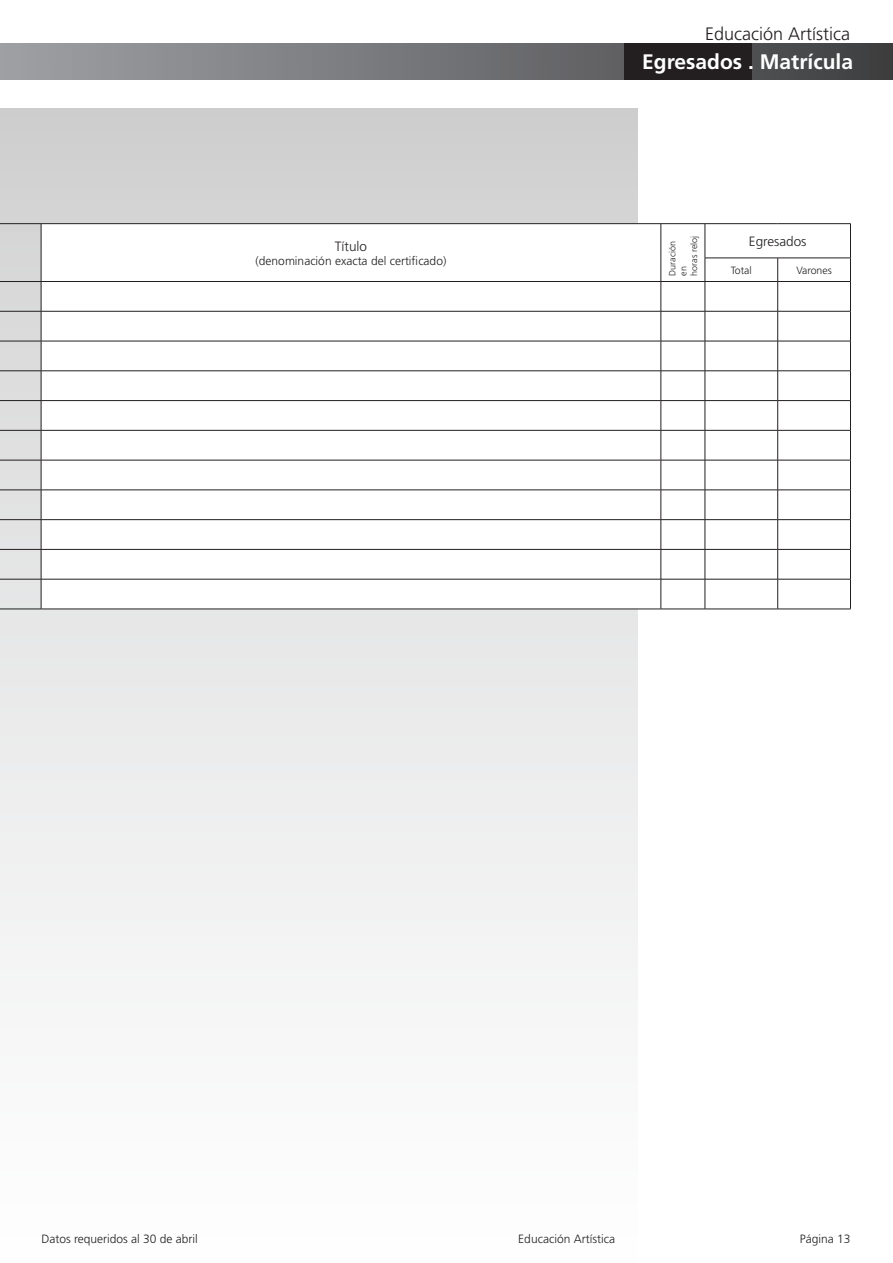
<style>
.page{position:relative;width:893px;height:1263px;background:#fff}
.page>*{position:absolute;margin:0;border:0;box-sizing:border-box;transform-origin:0 0}
.t1{font:700 21px "Frutiger";color:#fff}
.t2{font:300 18px "Frutiger";color:#231f20}
.t3{font:300 13.5px "Frutiger";color:#231f20}
.t4{font:300 12px "Frutiger";color:#231f20}
.t5{font:300 10.5px "Frutiger";color:#231f20}
.t6{font:300 9px/10.8px "Frutiger";color:#231f20}
</style>
<div class="page">
<svg style="left:0;top:108px;width:1px;height:871px"></svg>
<div style="left:1px;top:108px;width:637px;height:1155px;background:linear-gradient(to bottom,#cfcfd0,#fff)"></div>
<svg style="left:1px;top:44px;width:892px;height:36px;background:#747578"></svg>
<hr style="left:0;top:44px;width:1px;height:36px;background:#9fa0a4">
<div style="left:624px;top:44px;width:127px;height:36px;background:#231f20"></div>
<svg style="left:42px;top:224px;width:808px;height:385px"></svg>
<hr style="left:0;top:223px;width:41px;height:1px;background:#231f20">
<hr style="left:41px;top:224px;width:1px;height:34px;background:#231f20">
<hr style="left:41px;top:223px;width:620px;height:1px;background:#231f20">
<hr style="left:661px;top:224px;width:1px;height:34px;background:#231f20">
<hr style="left:661px;top:223px;width:44px;height:1px;background:#231f20">
<hr style="left:705px;top:224px;width:1px;height:34px;background:#231f20">
<hr style="left:705px;top:223px;width:73px;height:1px;background:#231f20">
<hr style="left:778px;top:223px;width:73px;height:1px;background:#231f20">
<hr style="left:850px;top:224px;width:1px;height:34px;background:#231f20">
<hr style="left:705px;top:258px;width:73px;height:1px;background:#231f20">
<hr style="left:778px;top:258px;width:73px;height:1px;background:#231f20">
<hr style="left:0;top:281px;width:41px;height:1px;background:#231f20">
<hr style="left:0;top:311px;width:41px;height:1px;background:#231f20">
<hr style="left:0;top:341px;width:41px;height:1px;background:#231f20">
<hr style="left:0;top:371px;width:41px;height:1px;background:#231f20">
<hr style="left:0;top:400px;width:41px;height:1px;background:#231f20">
<hr style="left:0;top:430px;width:41px;height:1px;background:#231f20">
<hr style="left:0;top:460px;width:41px;height:1px;background:#231f20">
<hr style="left:0;top:490px;width:41px;height:1px;background:#231f20">
<hr style="left:0;top:519px;width:41px;height:1px;background:#231f20">
<hr style="left:0;top:549px;width:41px;height:1px;background:#231f20">
<hr style="left:0;top:579px;width:41px;height:1px;background:#231f20">
<hr style="left:0;top:609px;width:41px;height:1px;background:#231f20">
<svg style="left:41px;top:258px;width:1px;height:53px"></svg>
<hr style="left:41px;top:311px;width:1px;height:30px;background:#231f20">
<hr style="left:41px;top:341px;width:1px;height:30px;background:#231f20">
<svg style="left:41px;top:372px;width:1px;height:58px"></svg>
<hr style="left:41px;top:430px;width:1px;height:30px;background:#231f20">
<hr style="left:41px;top:460px;width:1px;height:30px;background:#231f20">
<svg style="left:41px;top:491px;width:1px;height:88px"></svg>
<hr style="left:41px;top:579px;width:1px;height:30px;background:#231f20">
<hr style="left:41px;top:281px;width:620px;height:1px;background:#231f20">
<hr style="left:661px;top:281px;width:44px;height:1px;background:#231f20">
<hr style="left:705px;top:281px;width:73px;height:1px;background:#231f20">
<hr style="left:778px;top:281px;width:73px;height:1px;background:#231f20">
<svg style="left:661px;top:258px;width:1px;height:53px"></svg>
<svg style="left:705px;top:258px;width:1px;height:53px"></svg>
<svg style="left:777px;top:258px;width:1px;height:53px"></svg>
<svg style="left:850px;top:258px;width:1px;height:53px"></svg>
<hr style="left:661px;top:311px;width:1px;height:30px;background:#231f20">
<hr style="left:705px;top:311px;width:1px;height:30px;background:#231f20">
<hr style="left:777px;top:311px;width:1px;height:30px;background:#231f20">
<hr style="left:850px;top:311px;width:1px;height:30px;background:#231f20">
<hr style="left:661px;top:341px;width:1px;height:30px;background:#231f20">
<hr style="left:705px;top:341px;width:1px;height:30px;background:#231f20">
<hr style="left:777px;top:341px;width:1px;height:30px;background:#231f20">
<hr style="left:850px;top:341px;width:1px;height:30px;background:#231f20">
<svg style="left:661px;top:372px;width:1px;height:58px"></svg>
<svg style="left:705px;top:372px;width:1px;height:58px"></svg>
<svg style="left:777px;top:372px;width:1px;height:58px"></svg>
<svg style="left:850px;top:372px;width:1px;height:58px"></svg>
<hr style="left:661px;top:430px;width:1px;height:30px;background:#231f20">
<hr style="left:705px;top:430px;width:1px;height:30px;background:#231f20">
<hr style="left:777px;top:430px;width:1px;height:30px;background:#231f20">
<hr style="left:850px;top:430px;width:1px;height:30px;background:#231f20">
<hr style="left:661px;top:460px;width:1px;height:30px;background:#231f20">
<hr style="left:705px;top:460px;width:1px;height:30px;background:#231f20">
<hr style="left:777px;top:460px;width:1px;height:30px;background:#231f20">
<hr style="left:850px;top:460px;width:1px;height:30px;background:#231f20">
<svg style="left:661px;top:491px;width:1px;height:88px"></svg>
<svg style="left:705px;top:491px;width:1px;height:88px"></svg>
<svg style="left:777px;top:491px;width:1px;height:88px"></svg>
<svg style="left:850px;top:491px;width:1px;height:88px"></svg>
<hr style="left:661px;top:579px;width:1px;height:30px;background:#231f20">
<hr style="left:705px;top:579px;width:1px;height:30px;background:#231f20">
<hr style="left:777px;top:579px;width:1px;height:30px;background:#231f20">
<hr style="left:850px;top:579px;width:1px;height:30px;background:#231f20">
<hr style="left:41px;top:311px;width:620px;height:1px;background:#231f20">
<hr style="left:661px;top:311px;width:44px;height:1px;background:#231f20">
<hr style="left:705px;top:311px;width:73px;height:1px;background:#231f20">
<hr style="left:778px;top:311px;width:73px;height:1px;background:#231f20">
<hr style="left:41px;top:341px;width:620px;height:1px;background:#231f20">
<hr style="left:661px;top:341px;width:44px;height:1px;background:#231f20">
<hr style="left:705px;top:341px;width:73px;height:1px;background:#231f20">
<hr style="left:778px;top:341px;width:73px;height:1px;background:#231f20">
<hr style="left:41px;top:371px;width:620px;height:1px;background:#231f20">
<hr style="left:661px;top:371px;width:44px;height:1px;background:#231f20">
<hr style="left:705px;top:371px;width:73px;height:1px;background:#231f20">
<hr style="left:778px;top:371px;width:73px;height:1px;background:#231f20">
<hr style="left:41px;top:400px;width:620px;height:1px;background:#231f20">
<hr style="left:661px;top:400px;width:44px;height:1px;background:#231f20">
<hr style="left:705px;top:400px;width:73px;height:1px;background:#231f20">
<hr style="left:778px;top:400px;width:73px;height:1px;background:#231f20">
<hr style="left:41px;top:430px;width:620px;height:1px;background:#231f20">
<hr style="left:661px;top:430px;width:44px;height:1px;background:#231f20">
<hr style="left:705px;top:430px;width:73px;height:1px;background:#231f20">
<hr style="left:778px;top:430px;width:73px;height:1px;background:#231f20">
<hr style="left:41px;top:460px;width:620px;height:1px;background:#231f20">
<hr style="left:661px;top:460px;width:44px;height:1px;background:#231f20">
<hr style="left:705px;top:460px;width:73px;height:1px;background:#231f20">
<hr style="left:778px;top:460px;width:73px;height:1px;background:#231f20">
<hr style="left:41px;top:490px;width:620px;height:1px;background:#231f20">
<hr style="left:661px;top:490px;width:44px;height:1px;background:#231f20">
<hr style="left:705px;top:490px;width:73px;height:1px;background:#231f20">
<hr style="left:778px;top:490px;width:73px;height:1px;background:#231f20">
<hr style="left:41px;top:519px;width:620px;height:1px;background:#231f20">
<hr style="left:661px;top:519px;width:44px;height:1px;background:#231f20">
<hr style="left:705px;top:519px;width:73px;height:1px;background:#231f20">
<hr style="left:778px;top:519px;width:73px;height:1px;background:#231f20">
<hr style="left:41px;top:549px;width:620px;height:1px;background:#231f20">
<hr style="left:661px;top:549px;width:44px;height:1px;background:#231f20">
<hr style="left:705px;top:549px;width:73px;height:1px;background:#231f20">
<hr style="left:778px;top:549px;width:73px;height:1px;background:#231f20">
<hr style="left:41px;top:579px;width:620px;height:1px;background:#231f20">
<hr style="left:661px;top:579px;width:44px;height:1px;background:#231f20">
<hr style="left:705px;top:579px;width:73px;height:1px;background:#231f20">
<hr style="left:778px;top:579px;width:73px;height:1px;background:#231f20">
<hr style="left:41px;top:609px;width:620px;height:1px;background:#231f20">
<hr style="left:661px;top:609px;width:44px;height:1px;background:#231f20">
<hr style="left:705px;top:609px;width:73px;height:1px;background:#231f20">
<hr style="left:778px;top:609px;width:73px;height:1px;background:#231f20">
<h2 class="t2" style="left:705px;top:23px;width:146px">Educación Artística</h2>
<p class="t3" style="left:335px;top:238px;width:34px">Título</p>
<p class="t4" style="left:256px;top:254px;width:192px">(denominación exacta del certificado)</p>
<p class="t1" style="left:642px;top:50px;width:212px">Egresados . Matrícula</p>
<p class="t6" style="left:667px;top:275px;width:41px;rotate:-90deg">Duración en<br>horas reloj</p>
<p class="t3" style="left:749px;top:234px;width:59px">Egresados</p>
<p class="t5" style="left:731px;top:264px;width:23px">Total</p>
<p class="t5" style="left:796px;top:264px;width:37px">Varones</p>
<p class="t4" style="left:41px;top:1232px;width:158px">Datos requeridos al 30 de abril</p>
<p class="t4" style="left:800px;top:1232px;width:52px">Página 13</p>
<p class="t4" style="left:518px;top:1232px;width:98px">Educación Artística</p>
</div>
